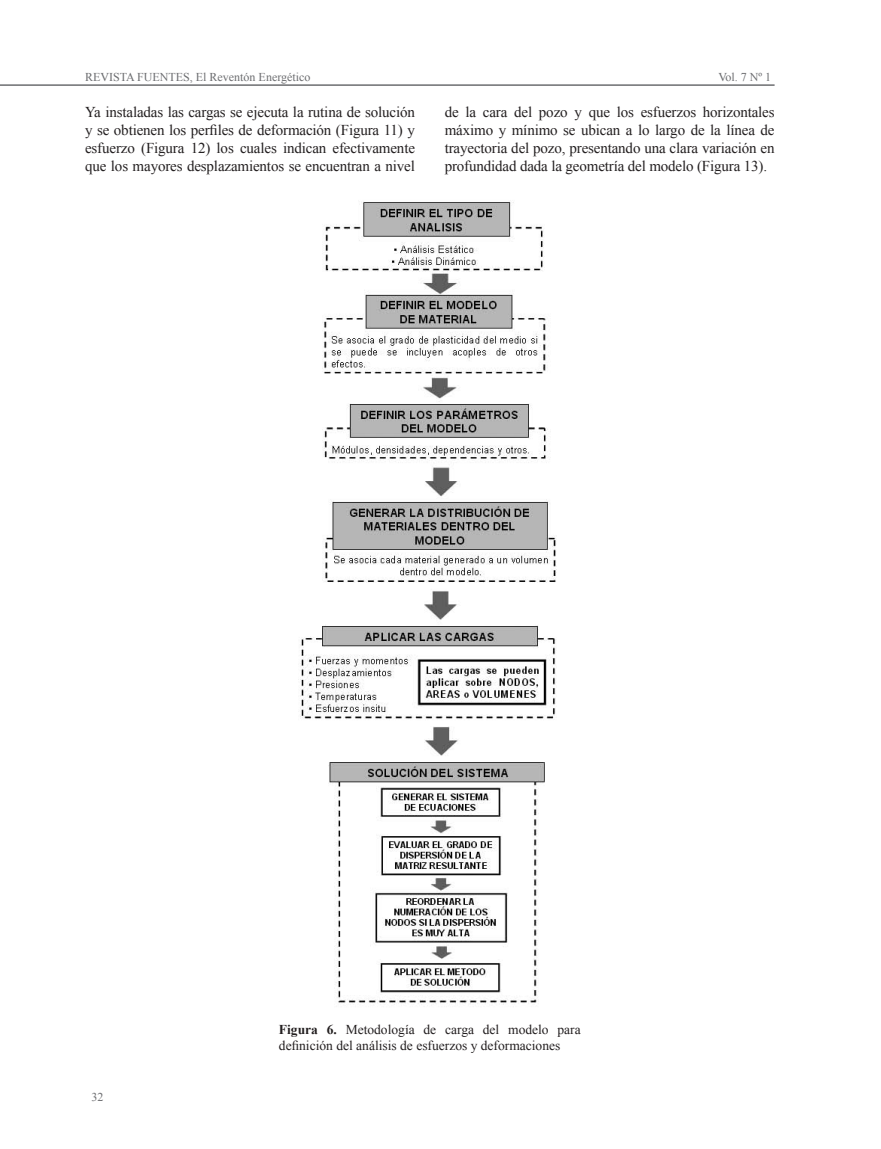
<style>
.page{position:relative;width:881px;height:1149px;background:#fff}
.page>*{position:absolute;margin:0;border:0;box-sizing:border-box;transform-origin:0 0}
.t1{font:15px/18px "Times New Roman";letter-spacing:-.01em;color:#231f20;text-align:justify}
.Pie_de_foto{font:13.5px/16.2px "Times New Roman";color:#231f20}
.t2{font:12px "Times New Roman";color:#6c6d70}
.s1{font-weight:700}
</style>
<div class="page">
<hr style="left:0;top:84px;width:774px;height:2px;background:#6c6d70">
<img style="left:298px;top:200px;width:259px;height:805px">
<p class="t2" style="left:85px;top:69px;width:227px">REVISTA FUENTES, El Reventón Energético</p>
<p class="t2" style="left:718px;top:69px;width:54px">Vol. 7 Nº 1</p>
<p class="t1" style="left:85px;top:102px;width:331px">Ya instaladas las cargas se ejecuta la rutina de solución y se obtienen los perfiles de deformación (Figura 11) y esfuerzo (Figura 12) los cuales indican efectivamente que los mayores desplazamientos se encuentran a nivel</p>
<p class="t1" style="left:444px;top:102px;width:331px">de la cara del pozo y que los esfuerzos horizontales máximo y mínimo se ubican a lo largo de la línea de trayectoria del pozo, presentando una clara variación en profundidad dada la geometría del modelo (Figura 13).</p>
<p class="t2" style="left:91px;top:1088px;width:13px">32</p>
<p class="Pie_de_foto" style="left:279px;top:1020px;width:303px"><span class="s1">Figura 6.</span> Metodología de carga del modelo para definición del análisis de esfuerzos y deformaciones</p>
</div>
